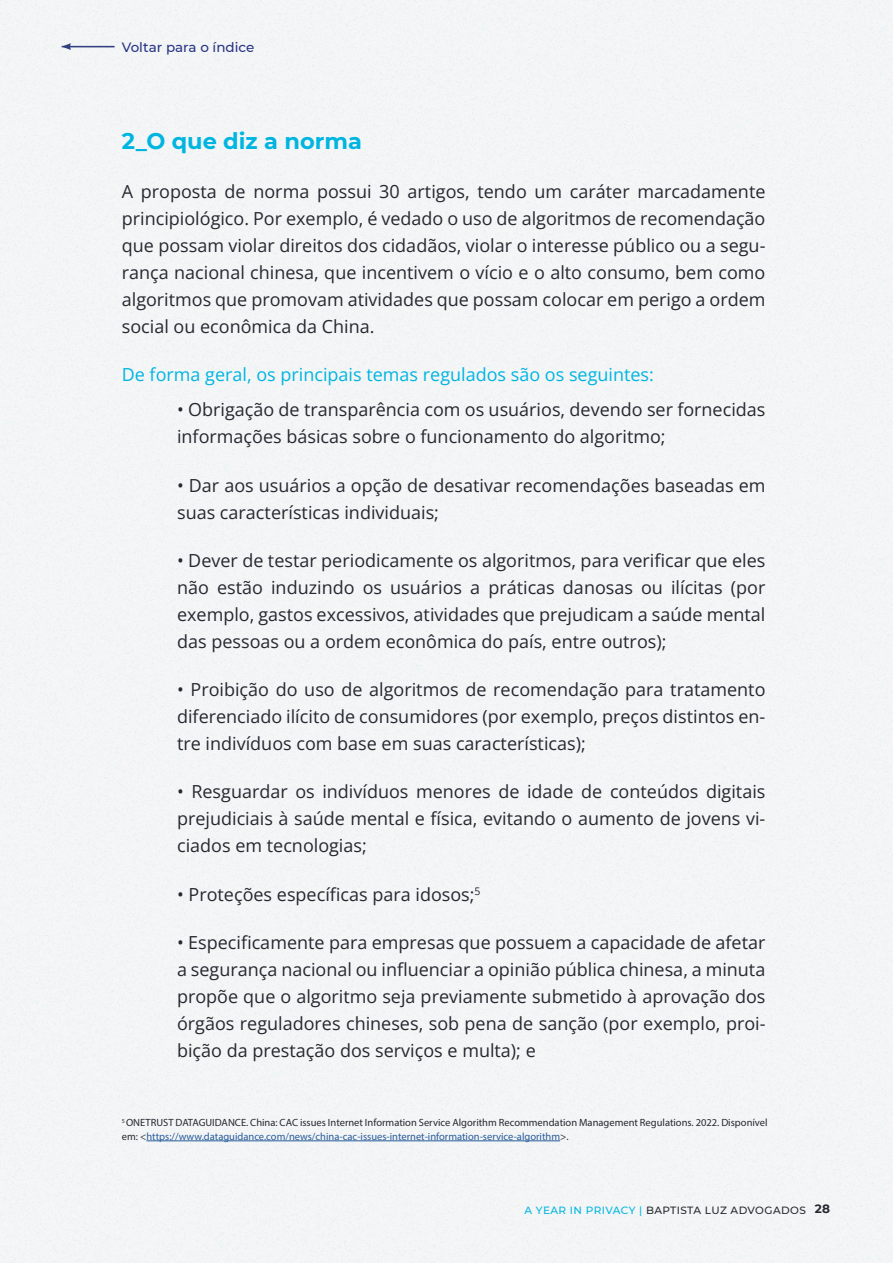
<style>
.page{position:relative;width:893px;height:1263px;background:#fff}
.page>*{position:absolute;margin:0;border:0;box-sizing:border-box;transform-origin:0 0}
.t1{font:700 22.5px "Montserrat";color:#00b5e0}
.t2{font:800 18px/27px "Open Sans";color:#262830;text-align:justify}
.t3{font:18px "Open Sans";color:#00b5e0}
.t4{font:500 13.5px "Montserrat";color:#283583}
.t5{font:10.5px/13.5px "Myriad Pro";color:#262830}
.t6{font:500 10.5px "Montserrat";letter-spacing:.04em;color:#262830}
.s1{color:#275b9b}
.s2{color:#00b6e0}
.s3{font-weight:700;font-size:12px}
</style>
<div class="page">
<div style="left:0;top:0;width:733px;height:1263px;background:#f4f5f6"></div>
<div style="left:733px;top:0;width:160px;height:1263px;background:#f4f5f6"></div>
<div style="left:0;top:0;width:347px;height:144px;background:#f4f5f6"></div>
<svg style="left:62px;top:43px;width:9px;height:7px"></svg>
<hr style="left:62px;top:46px;width:52px;height:1px;background:#334080">
<hr style="left:146px;top:1140px;width:414px;height:1px;background:#275b9b">
<p class="t4" style="left:122px;top:38px;width:134px">Voltar para o índice</p>
<p class="t1" style="left:122px;top:125px;width:242px">2_O que diz a norma</p>
<p class="t2" style="left:122px;top:177px;width:645px">A proposta de norma possui 30 artigos, tendo um caráter marcadamente principiológico. Por exemplo, é vedado o uso de algoritmos de recomendação que possam violar direitos dos cidadãos, violar o interesse público ou a segu&shy;rança nacional chinesa, que incentivem o vício e o alto consumo, bem como algoritmos que promovam atividades que possam colocar em perigo a ordem social ou econômica da China.</p>
<p class="t3" style="left:122px;top:362px;width:534px">De forma geral, os principais temas regulados são os seguintes:</p>
<p class="t2" style="left:177px;top:396px;width:590px">• Obrigação de transparência com os usuários, devendo ser fornecidas informações básicas sobre o funcionamento do algoritmo;</p>
<p class="t2" style="left:177px;top:471px;width:590px">• Dar aos usuários a opção de desativar recomendações baseadas em suas características individuais;</p>
<p class="t2" style="left:177px;top:546px;width:590px">• Dever de testar periodicamente os algoritmos, para verificar que eles não estão induzindo os usuários a práticas danosas ou ilícitas (por exemplo, gastos excessivos, atividades que prejudicam a saúde mental das pessoas ou a ordem econômica do país, entre outros);</p>
<p class="t2" style="left:177px;top:676px;width:590px">• Proibição do uso de algoritmos de recomendação para tratamento diferenciado ilícito de consumidores (por exemplo, preços distintos en&shy;tre indivíduos com base em suas características);</p>
<p class="t2" style="left:177px;top:778px;width:590px">• Resguardar os indivíduos menores de idade de conteúdos digitais prejudiciais à saúde mental e física, evitando o aumento de jovens vi&shy;ciados em tecnologias;</p>
<p class="t2" style="left:177px;top:880px;width:305px">• Proteções específicas para idosos;<sup>5</sup></p>
<p class="t2" style="left:177px;top:928px;width:590px">• Especificamente para empresas que possuem a capacidade de afetar a segurança nacional ou influenciar a opinião pública chinesa, a minuta propõe que o algoritmo seja previamente submetido à aprovação dos órgãos reguladores chineses, sob pena de sanção (por exemplo, proi&shy;bição da prestação dos serviços e multa); e</p>
<p class="t5" style="left:122px;top:1116px;width:647px"><sup>5</sup> ONETRUST DATAGUIDANCE. China: CAC issues Internet Information Service Algorithm Recommendation Management Regulations. 2022. Disponível em: &lt;<span class="s1">https://www.dataguidance.com/news/china-cac-issues-internet-information-service-algorithm</span>&gt;.</p>
<p class="t6" style="left:525px;top:1203px;width:307px"><span class="s2">A YEAR IN PRIVACY |</span> BAPTISTA LUZ ADVOGADOS <span class="s3">28</span></p>
</div>
